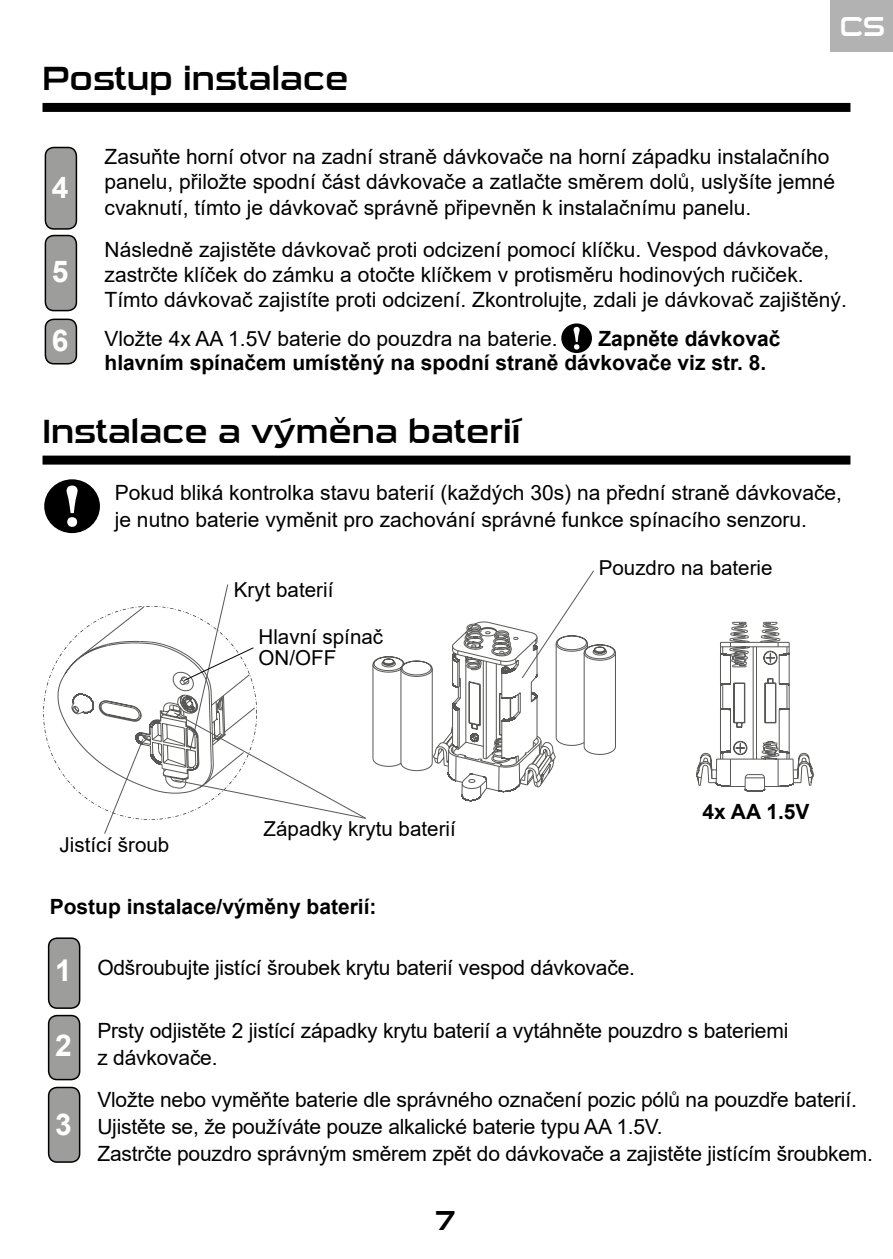
<style>
.page{position:relative;width:893px;height:1259px;background:#fff}
.page>*{position:absolute;margin:0;border:0;box-sizing:border-box;transform-origin:0 0}
.t1{font:33px "Sui Generis Rg";color:#000}
.t2{font:700 30px "Arial";color:#fff}
.t3{font:27px "Sui Generis Rg";color:#fff}
.t4{font:27px "Sui Generis Rg";color:#000}
.t5{font:21px/25.2px "Arial";color:#000}
.t6{font:700 21px/24px "Arial";color:#000}
.t7{font:20.7px/21px "Arial";color:#000}
</style>
<div class="page">
<div style="left:830px;top:0;width:63px;height:52px;background:#b3b2b2"></div>
<div style="left:45px;top:147px;width:31px;height:82px;background:#9d9d9c;border-radius:9px"></div>
<div style="left:45px;top:147px;width:32px;height:83px;border:2px solid #000;border-radius:9px"></div>
<div style="left:44px;top:104px;width:805px;height:6px;background:#000"></div>
<div style="left:43px;top:103px;width:807px;height:9px;border:3px solid #000"></div>
<div style="left:45px;top:235px;width:31px;height:75px;background:#9d9d9c;border-radius:9px"></div>
<div style="left:45px;top:235px;width:32px;height:76px;border:2px solid #000;border-radius:9px"></div>
<div style="left:45px;top:319px;width:31px;height:45px;background:#9d9d9c;border-radius:9px"></div>
<div style="left:45px;top:318px;width:32px;height:46px;border:2px solid #000;border-radius:9px"></div>
<div style="left:44px;top:457px;width:805px;height:6px;background:#000"></div>
<div style="left:43px;top:455px;width:807px;height:9px;border:3px solid #000"></div>
<div style="left:49px;top:938px;width:31px;height:70px;background:#9d9d9c;border-radius:9px"></div>
<div style="left:48px;top:937px;width:32px;height:72px;border:2px solid #000;border-radius:9px"></div>
<div style="left:49px;top:1015px;width:31px;height:64px;background:#9d9d9c;border-radius:9px"></div>
<div style="left:48px;top:1014px;width:32px;height:66px;border:2px solid #000;border-radius:9px"></div>
<div style="left:49px;top:1087px;width:31px;height:75px;background:#9d9d9c;border-radius:9px"></div>
<div style="left:48px;top:1086px;width:32px;height:76px;border:2px solid #000;border-radius:9px"></div>
<svg style="left:44px;top:479px;width:56px;height:54px"></svg>
<svg style="left:561px;top:323px;width:31px;height:30px"></svg>
<svg style="left:696px;top:621px;width:118px;height:171px"></svg>
<svg style="left:62px;top:570px;width:554px;height:264px"></svg>
<h1 class="t1" style="left:43px;top:59px;width:307px">Postup instalace</h1>
<p class="t3" style="left:840px;top:11px;width:47px">CS</p>
<h2 class="t2" style="left:52px;top:166px;width:18px">4</h2>
<h2 class="t2" style="left:52px;top:251px;width:18px">5</h2>
<h2 class="t2" style="left:52px;top:319px;width:18px">6</h2>
<p class="t5" style="left:105px;top:144px;width:732px">Zasuňte horní otvor na zadní straně dávkovače na horní západku instalačního panelu, přiložte spodní část dávkovače a zatlačte směrem dolů, uslyšíte jemné cvaknutí, tímto je dávkovač správně připevněn k instalačnímu panelu.</p>
<p class="t5" style="left:105px;top:236px;width:744px">Následně zajistěte dávkovač proti odcizení pomocí klíčku. Vespod dávkovače, zastrčte klíček do zámku a otočte klíčkem v protisměru hodinových ručiček.<br>Tímto dávkovač zajistíte proti odcizení. Zkontrolujte, zdali je dávkovač zajištěný.</p>
<p class="t5" style="left:105px;top:326px;width:454px">Vložte 4x AA 1.5V baterie do pouzdra na baterie.</p>
<p class="t6" style="left:105px;top:327px;width:677px;text-indent:494px">Zapněte dávkovač hlavním spínačem umístěný na spodní straně dávkovače viz str. 8.</p>
<h1 class="t1" style="left:43px;top:412px;width:479px">Instalace a výměna baterií</h1>
<p class="t5" style="left:115px;top:479px;width:729px;line-height:27px">Pokud bliká kontrolka stavu baterií (každých 30s) na přední straně dávkovače, je nutno baterie vyměnit pro zachování správné funkce spínacího senzoru.</p>
<p class="t7" style="left:234px;top:579px;width:101px">Kryt baterií</p>
<p class="t7" style="left:60px;top:834px;width:111px">Jistící šroub</p>
<p class="t7" style="left:259px;top:626px;width:126px">Hlavní spínač<br>ON/OFF</p>
<p class="t7" style="left:264px;top:818px;width:194px">Západky krytu baterií</p>
<p class="t6" style="left:50px;top:895px;width:328px">Postup instalace/výměny baterií:</p>
<p class="t7" style="left:599px;top:557px;width:175px">Pouzdro na baterie</p>
<p class="t6" style="left:703px;top:800px;width:108px">4x AA 1.5V</p>
<h2 class="t2" style="left:55px;top:949px;width:18px">1</h2>
<h2 class="t2" style="left:55px;top:1024px;width:18px">2</h2>
<h2 class="t2" style="left:55px;top:1103px;width:18px">3</h2>
<p class="t5" style="left:97px;top:954px;width:539px">Odšroubujte jistící šroubek krytu baterií vespod dávkovače.</p>
<p class="t5" style="left:97px;top:1017px;width:692px;line-height:27px">Prsty odjistěte 2 jistící západky krytu baterií a vytáhněte pouzdro s bateriemi z dávkovače.</p>
<p class="t5" style="left:97px;top:1086px;width:777px;line-height:27px">Vložte nebo vyměňte baterie dle správného označení pozic pólů na pouzdře baterií.<br>Ujistěte se, že používáte pouze alkalické baterie typu AA 1.5V.<br>Zastrčte pouzdro správným směrem zpět do dávkovače a zajistěte jistícím šroubkem.</p>
<p class="t4" style="left:436px;top:1204px;width:21px">7</p>
</div>
